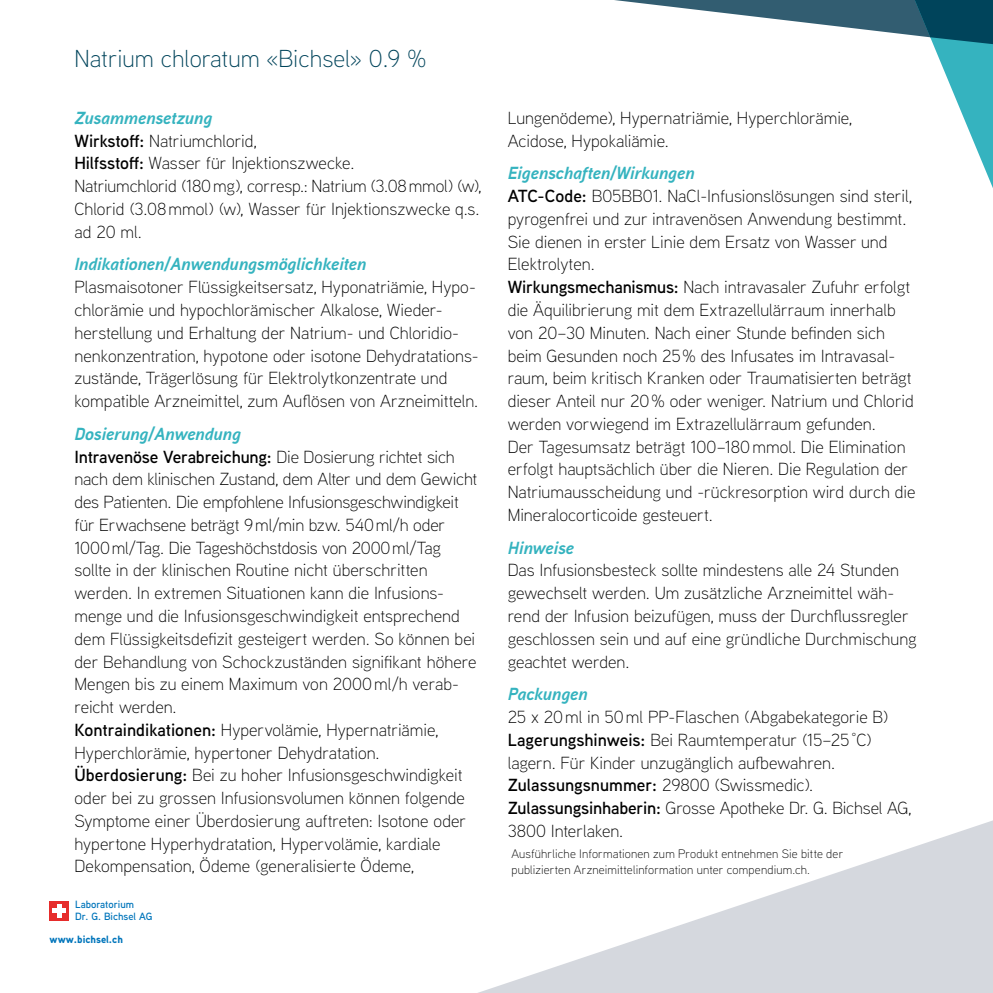
<style>
.page{position:relative;width:993px;height:993px;background:#fff}
.page>*{position:absolute;margin:0;border:0;box-sizing:border-box;transform-origin:0 0}
.t1{font:300 24.5px "Aaux Next";color:#00445b}
.Grundtext{font:300 17.5px/22.8px "Aaux Next";color:#000}
.Grundtext-2{font:italic 700 17.5px "Aaux Next";letter-spacing:-.01em;color:#35b3bf}
.Grundtext-3{font:300 12.25px/15.8px "Aaux Next";letter-spacing:.015em;color:#000}
.t2{font:600 10.5px/11.4px "Aaux Next";color:#0075bb}
.t3{font:900 10.5px "Aaux Next";color:#0075bb}
.s1{font-weight:600}
</style>
<div class="page">
<svg style="left:481px;top:821px;width:511px;height:171px"></svg>
<div style="left:50px;top:900px;width:19px;height:19px;background:#e62c2b"></div>
<hr style="left:57px;top:903px;width:4px;height:14px;background:#fff">
<hr style="left:52px;top:908px;width:14px;height:4px;background:#fff">
<svg style="left:614px;top:0;width:378px;height:186px"></svg>
<p class="t1" style="left:74px;top:42px;width:353px">Natrium chloratum «Bichsel» 0.9 %</p>
<p class="Grundtext-2" style="left:74px;top:105px;width:139px">Zusammensetzung</p>
<p class="Grundtext" style="left:74px;top:128px;width:281px"><span class="s1">Wirkstoff:</span> Natriumchlorid,<br><span class="s1">Hilfsstoff:</span> Wasser für Injektionszwecke.</p>
<p class="Grundtext" style="left:74px;top:174px;width:408px;text-align:justify">Natriumchlorid (180mg), corresp.: Natrium (3.08mmol) (w), Chlorid (3.08mmol) (w), Wasser für Injektionszwecke q.s. ad 20 ml.</p>
<p class="Grundtext-2" style="left:74px;top:252px;width:293px">Indikationen/Anwendungsmöglichkeiten</p>
<p class="Grundtext" style="left:74px;top:275px;width:405px">Plasmaisotoner Flüssigkeitsersatz, Hyponatriämie, Hypo&shy;chlorämie und hypochlorämischer Alkalose, Wieder&shy;herstellung und Erhaltung der Natrium- und Chloridio&shy;nenkonzentration, hypotone oder isotone Dehydratations&shy;zustände, Trägerlösung für Elektrolytkonzentrate und kompatible Arzneimittel, zum Auflösen von Arzneimitteln.</p>
<p class="Grundtext-2" style="left:74px;top:421px;width:168px">Dosierung/Anwendung</p>
<p class="Grundtext" style="left:74px;top:444px;width:404px"><span class="s1">Intravenöse Verabreichung:</span> Die Dosierung richtet sich nach dem klinischen Zustand, dem Alter und dem Gewicht des Patienten. Die empfohlene Infusionsgeschwindigkeit für Erwachsene beträgt 9ml/min bzw. 540ml/h oder 1000ml/Tag. Die Tageshöchstdosis von 2000ml/Tag sollte in der klinischen Routine nicht überschritten werden. In extremen Situationen kann die Infusions&shy;menge und die Infusionsgeschwindigkeit entsprechend dem Flüssigkeitsdefizit gesteigert werden. So können bei der Behandlung von Schockzuständen signifikant höhere Mengen bis zu einem Maximum von 2000ml/h verab&shy;reicht werden.<br><span class="s1">Kontraindikationen:</span> Hypervolämie, Hypernatriämie, Hyperchlorämie, hypertoner Dehydratation.</p>
<p class="Grundtext" style="left:74px;top:763px;width:393px"><span class="s1">Überdosierung:</span> Bei zu hoher Infusionsgeschwindigkeit oder bei zu grossen Infusionsvolumen können folgende Symptome einer Überdosierung auftreten: Isotone oder hypertone Hyperhydratation, Hypervolämie, kardiale Dekompensation, Ödeme (generalisierte Ödeme,</p>
<p class="t2" style="left:75px;top:898px;width:79px">Laboratorium<br>Dr. G. Bichsel AG</p>
<p class="t3" style="left:50px;top:931px;width:75px">www.bichsel.ch</p>
<p class="Grundtext" style="left:507px;top:106px;width:346px">Lungenödeme), Hypernatriämie, Hyperchlorämie,<br>Acidose, Hypokaliämie.</p>
<p class="Grundtext-2" style="left:507px;top:161px;width:188px">Eigenschaften/Wirkungen</p>
<p class="Grundtext" style="left:507px;top:184px;width:405px"><span class="s1">ATC-Code:</span> B05BB01. NaCl-Infusionslösungen sind steril, pyrogenfrei und zur intravenösen Anwendung bestimmt.<br>Sie dienen in erster Linie dem Ersatz von Wasser und Elektrolyten.</p>
<p class="Grundtext" style="left:507px;top:275px;width:409px"><span class="s1">Wirkungsmechanismus:</span> Nach intravasaler Zufuhr erfolgt die Äquilibrierung mit dem Extrazellulärraum innerhalb von 20–30 Minuten. Nach einer Stunde befinden sich beim Gesunden noch 25% des Infusates im Intravasal&shy;raum, beim kritisch Kranken oder Traumatisierten beträgt dieser Anteil nur 20% oder weniger. Natrium und Chlorid werden vorwiegend im Extrazellulärraum gefunden.<br>Der Tagesumsatz beträgt 100–180mmol. Die Elimination erfolgt hauptsächlich über die Nieren. Die Regulation der Natriumausscheidung und -rückresorption wird durch die Mineralocorticoide gesteuert.</p>
<p class="Grundtext-2" style="left:507px;top:535px;width:68px">Hinweise</p>
<p class="Grundtext" style="left:507px;top:558px;width:410px">Das Infusionsbesteck sollte mindestens alle 24 Stunden gewechselt werden. Um zusätzliche Arzneimittel wäh&shy;rend der Infusion beizufügen, muss der Durchflussregler geschlossen sein und auf eine gründliche Durchmischung geachtet werden.</p>
<p class="Grundtext-2" style="left:507px;top:681px;width:82px">Packungen</p>
<p class="Grundtext" style="left:507px;top:704px;width:382px">25 x 20ml in 50ml PP-Flaschen (Abgabekategorie B)<br><span class="s1">Lagerungshinweis:</span> Bei Raumtemperatur (15–25°C) lagern. Für Kinder unzugänglich aufbewahren.</p>
<p class="Grundtext" style="left:507px;top:772px;width:405px"><span class="s1">Zulassungsnummer:</span> 29800 (Swissmedic).<br><span class="s1">Zulassungsinhaberin:</span> Grosse Apotheke Dr. G. Bichsel AG,<br>3800 Interlaken.</p>
<p class="Grundtext-3" style="left:511px;top:845px;width:333px">Ausführliche Informationen zum Produkt entnehmen Sie bitte der publizierten Arzneimittelinformation unter compendium.ch.</p>
</div>
